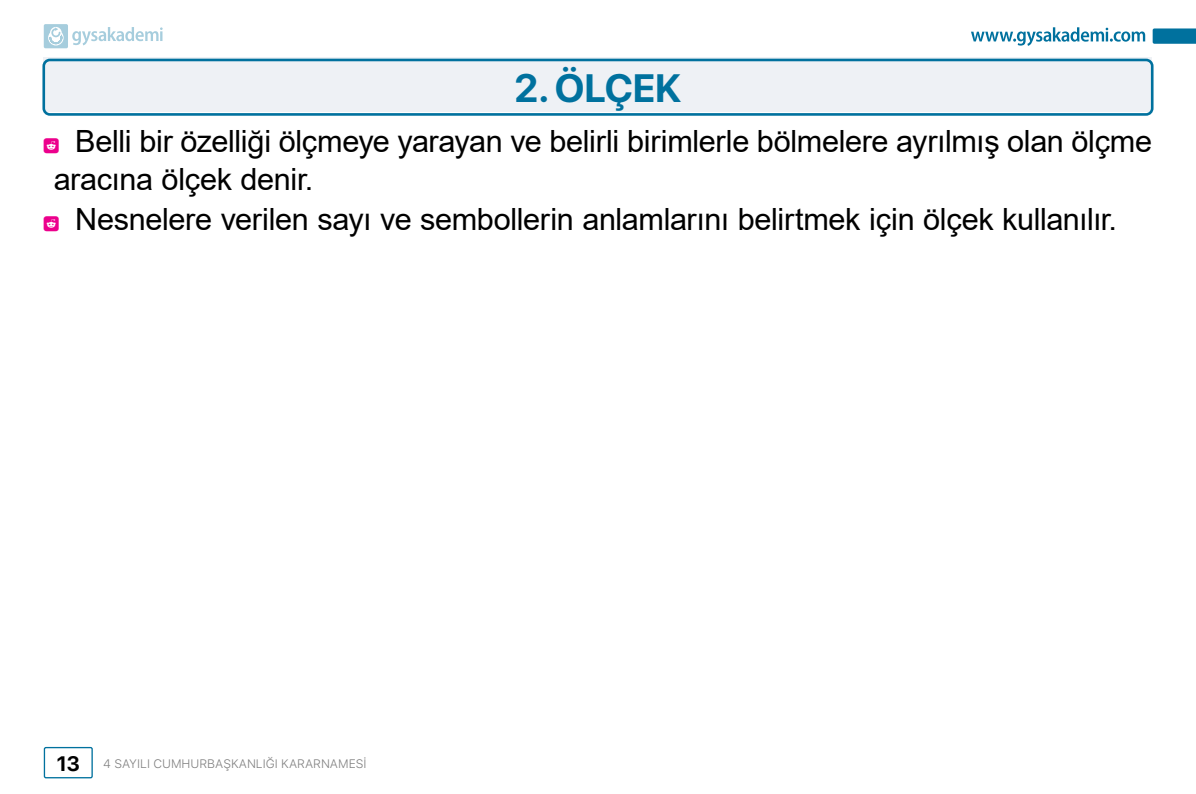
<style>
.page{position:relative;width:1196px;height:794px;background:#fff}
.page>*{position:absolute;margin:0;border:0;box-sizing:border-box;transform-origin:0 0}
.t1{font:700 39.38px "SF Pro Display";color:#00719e}
.t2{font:30.62px/37.6px "Arial";letter-spacing:-.01em;color:#000}
.t3{font:300 12.25px "SF Pro Text";color:#808080}
.s1{font-family:"SF Pro Display";font-weight:700;font-size:20.82px;color:#000}
</style>
<div class="page">
<div style="left:44px;top:57px;width:1108px;height:55px;background:#eef1f5"></div>
<div style="left:42px;top:59px;width:1111px;height:57px;border:3px solid #00719e;border-radius:6px"></div>
<div style="left:44px;top:747px;width:49px;height:31px;border:1px solid #00719e;border-radius:2px"></div>
<svg style="left:971px;top:27px;width:173px;height:19px"></svg>
<svg style="left:1152px;top:28px;width:43px;height:16px"></svg>
<svg style="left:44px;top:24px;width:119px;height:24px"></svg>
<p class="t1" style="left:514px;top:66px;width:168px">2. ÖLÇEK</p>
<p class="t2" style="left:54px;top:122px;width:1099px;text-indent:22px">Belli bir özelliği ölçmeye yarayan ve belirli birimlerle bölmelere ayrılmış olan ölçme aracına ölçek denir.</p>
<p class="t2" style="left:75px;top:200px;width:1043px">Nesnelere verilen sayı ve sembollerin anlamlarını belirtmek için ölçek kullanılır.</p>
<p class="t3" style="left:57px;top:755px;width:311px"><span class="s1">13</span> 4 SAYILI CUMHURBAŞKANLIĞI KARARNAMESİ</p>
</div>
